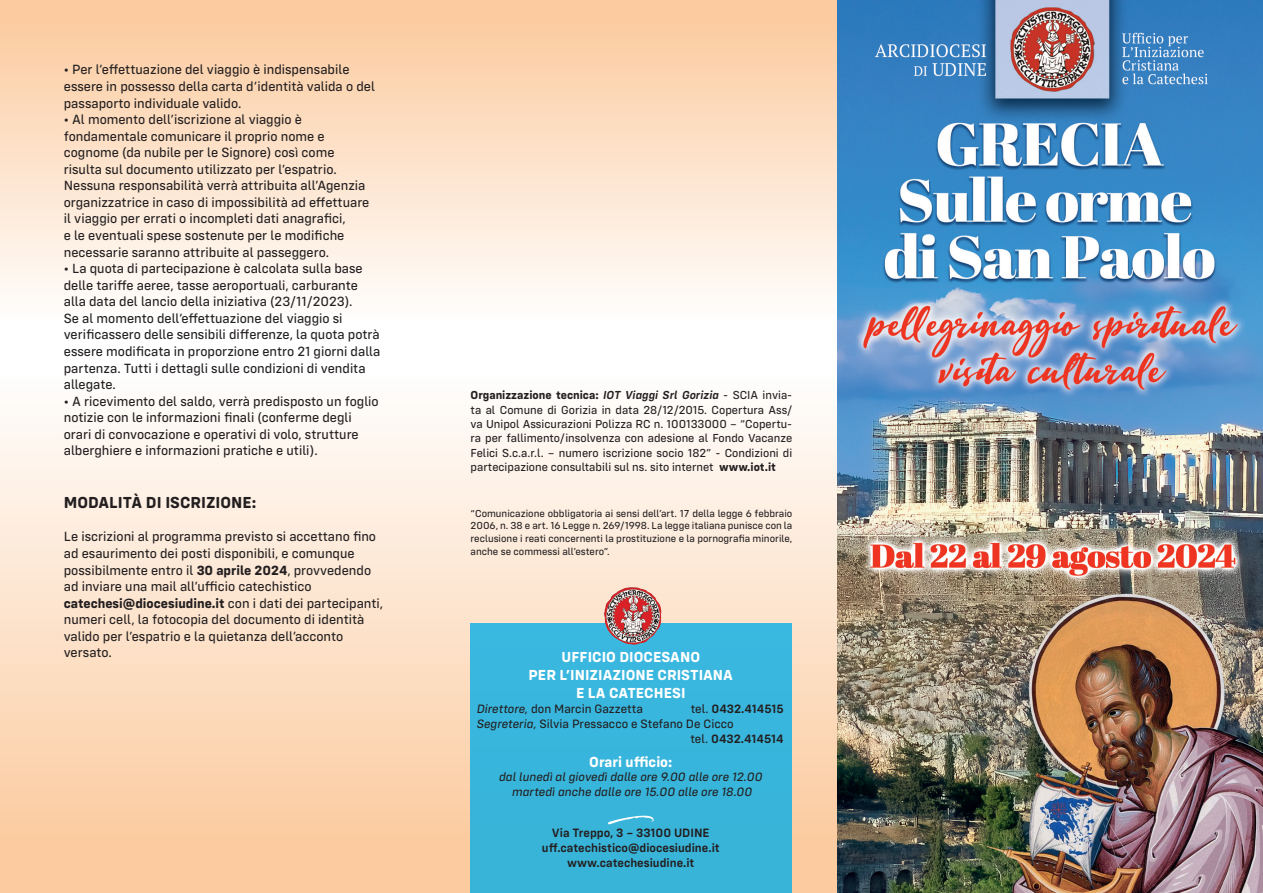
<style>
.page{position:relative;width:1263px;height:893px;background:#fff}
.page>*{position:absolute;margin:0;border:0;box-sizing:border-box;transform-origin:0 0}
.t1{font:700 16.5px "Config Rounded";color:#231f20}
.t2{font:700 15px/18px "Config Rounded";color:#fff;text-align:center}
.t3{font:13.8px/16.5px "Config Rounded Text";color:#231f20}
.t4{font:700 13.8px "Config Rounded";color:#231f20}
.t5{font:600 12.6px/15px "Config Rounded";color:#231f20;text-align:center}
.t6{font:italic 12.6px/15px "Config Rounded Text";color:#231f20;text-align:center}
.t7{font:12.6px "Config Rounded Text";color:#231f20}
.t8{font:12px/14.4px "Config Rounded Text";color:#231f20;text-align:justify}
.t9{font:700 12px "Config Rounded";color:#231f20}
.t10{font:10.5px/12.6px "Config Rounded Text";color:#231f20;text-align:justify}
.s1{font-family:"Config Rounded";font-weight:700}
.s2{font-family:"Config Rounded Text";font-weight:400}
.s3{font-weight:600;font-style:italic}
.s4{font-style:italic}
</style>
<div class="page">
<div style="left:0;top:0;width:838px;height:321px;background:linear-gradient(to bottom,#fcc89a,#fefdfd)"></div>
<div style="left:0;top:376px;width:838px;height:517px;background:linear-gradient(to bottom,#fefdfc,#fac697)"></div>
<img style="left:838px;top:0;width:425px;height:893px">
<div style="left:471px;top:624px;width:321px;height:269px;background:#38b5dc"></div>
<svg style="left:608px;top:816px;width:46px;height:8px"></svg>
<img style="left:605px;top:587px;width:25px;height:22px">
<p class="t3" style="left:64px;top:61px;width:313px">• Per l’effettuazione del viaggio è indispensabile essere in possesso della carta d’identità valida o del passaporto individuale valido.</p>
<p class="t3" style="left:64px;top:111px;width:307px">• Al momento dell’iscrizione al viaggio è fondamentale comunicare il proprio nome e cognome (da nubile per le Signore) così come risulta sul documento utilizzato per l’espatrio.<br>Nessuna responsabilità verrà attribuita all’Agenzia organizzatrice in caso di impossibilità ad effettuare il viaggio per errati o incompleti dati anagrafici,<br>e le eventuali spese sostenute per le modifiche necessarie saranno attribuite al passeggero.</p>
<p class="t3" style="left:64px;top:260px;width:318px">• La quota di partecipazione è calcolata sulla base delle tariffe aeree, tasse aeroportuali, carburante alla data del lancio della iniziativa (23/11/2023).<br>Se al momento dell’effettuazione del viaggio si verificassero delle sensibili differenze, la quota potrà essere modificata in proporzione entro 21 giorni dalla partenza. Tutti i dettagli sulle condizioni di vendita allegate.</p>
<p class="t3" style="left:64px;top:393px;width:316px">• A ricevimento del saldo, verrà predisposto un foglio notizie con le informazioni finali (conferme degli orari di convocazione e operativi di volo, strutture alberghiere e informazioni pratiche e utili).</p>
<p class="t1" style="left:64px;top:493px;width:194px">MODALITÀ DI ISCRIZIONE:</p>
<p class="t3" style="left:64px;top:528px;width:314px">Le iscrizioni al programma previsto si accettano fino ad esaurimento dei posti disponibili, e comunque possibilmente entro il <span class="s1">30 aprile 2024</span>, provvedendo ad inviare una mail all’ufficio catechistico</p>
<p class="t4" style="left:64px;top:595px;width:321px">catechesi@diocesiudine.it <span class="s2">con i dati dei partecipanti,</span></p>
<p class="t3" style="left:64px;top:611px;width:302px">numeri cell, la fotocopia del documento di identità valido per l’espatrio e la quietanza dell’acconto versato.</p>
<p class="t9" style="left:471px;top:388px;width:323px">Organizzazione tecnica: <span class="s3">IOT Viaggi Srl Gorizia</span> <span class="s2">- SCIA invia-</span></p>
<p class="t8" style="left:471px;top:402px;width:323px">ta al Comune di Gorizia in data 28/12/2015. Copertura Ass/ va Unipol Assicurazioni Polizza RC n. 100133000 – “Copertu&shy;ra per fallimento/insolvenza con adesione al Fondo Vacanze Felici S.c.a.r.l. – numero iscrizione socio 182” - Condizioni di partecipazione consultabili sul ns. sito internet <span class="s1">www.iot.it</span></p>
<p class="t10" style="left:471px;top:507px;width:323px">“Comunicazione obbligatoria ai sensi dell’art. 17 della legge 6 febbraio 2006, n. 38 e art. 16 Legge n. 269/1998. La legge italiana punisce con la reclusione i reati concernenti la prostituzione e la pornografia minorile, anche se commessi all’estero”.</p>
<p class="t2" style="left:529px;top:647px;width:206px">UFFICIO DIOCESANO<br>PER L’INIZIAZIONE CRISTIANA<br>E LA CATECHESI</p>
<p class="t7" style="left:477px;top:701px;width:168px"><span class="s4">Direttore,</span> don Marcin Gazzetta</p>
<p class="t5" style="left:691px;top:701px;width:94px"><span class="s2">tel.</span> 0432.414515</p>
<p class="t7" style="left:477px;top:716px;width:258px"><span class="s4">Segreteria,</span> Silvia Pressacco e Stefano De Cicco</p>
<p class="t5" style="left:690px;top:731px;width:95px"><span class="s2">tel.</span> 0432.414514</p>
<p class="t2" style="left:589px;top:752px;width:85px">Orari ufficio:</p>
<p class="t6" style="left:499px;top:769px;width:265px">dal lunedì al giovedì dalle ore 9.00 alle ore 12.00 martedì anche dalle ore 15.00 alle ore 18.00</p>
<p class="t5" style="left:542px;top:825px;width:179px">Via Treppo, 3 – 33100 UDINE uff.catechistico@diocesiudine.it www.catechesiudine.it</p>
</div>
